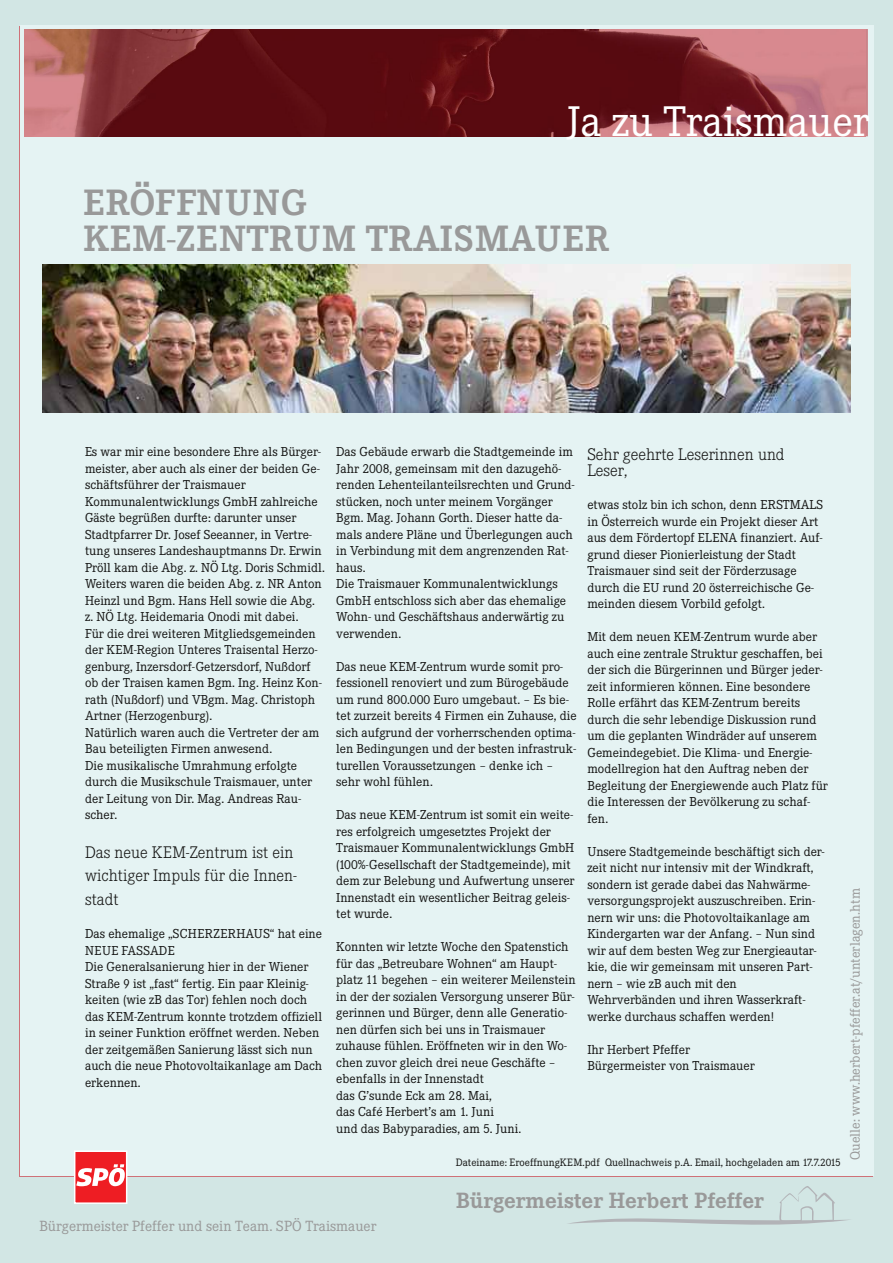
<style>
.page{position:relative;width:893px;height:1263px;background:#d2e6e4}
.page>*{position:absolute;margin:0;border:0;box-sizing:border-box;transform-origin:0 0}
.t1{font:42px "Corporate EBQ";color:#fff}
.t2{font:700 36px/36px "Corporate EBQ";letter-spacing:.03em;color:#999}
.t3{font:700 21.75px "Corporate EBQ";color:#999}
.t4{font:300 16.5px/23.9px "Corporate EBQ";color:#151514}
.t5{font:14.55px "Corporate EBQ";color:#999}
.t6{font:13.5px "Corporate EBQ";color:#999}
.t7{font:12.75px/16.5px "Corporate EBQ";color:#151514}
.t8{font:10.5px "Corporate EBQ";color:#151514}
</style>
<div class="page">
<div style="left:21px;top:26px;width:853px;height:1150px;background:#e5f3f3"></div>
<svg style="left:568px;top:1186px;width:282px;height:39px"></svg>
<div style="left:75px;top:1152px;width:51px;height:50px;background:#ee1d23"></div>
<svg style="left:77px;top:1164px;width:47px;height:22px"></svg>
<div style="left:74px;top:1150px;width:53px;height:54px;border:2px solid #fff"></div>
<img style="left:24px;top:29px;width:842px;height:107px">
<img style="left:42px;top:264px;width:809px;height:148px">
<h1 class="t1" style="left:566px;top:98px;width:304px">Ja zu Traismauer</h1>
<h2 class="t2" style="left:83px;top:184px;width:527px">ERÖFFNUNG<br>KEM-ZENTRUM TRAISMAUER</h2>
<p class="t7" style="left:85px;top:443px;width:241px">Es war mir eine besondere Ehre als Bürger&shy;meister, aber auch als einer der beiden Ge&shy;schäftsführer der Traismauer Kommunalentwicklungs GmbH zahlreiche Gäste begrüßen durfte: darunter unser Stadtpfarrer Dr. Josef Seeanner, in Vertre&shy;tung unseres Landeshauptmanns Dr. Erwin Pröll kam die Abg. z. NÖ Ltg. Doris Schmidl.<br>Weiters waren die beiden Abg. z. NR Anton Heinzl und Bgm. Hans Hell sowie die Abg. z. NÖ Ltg. Heidemaria Onodi mit dabei.<br>Für die drei weiteren Mitgliedsgemeinden der KEM-Region Unteres Traisental Herzo&shy;genburg, Inzersdorf-Getzersdorf, Nußdorf ob der Traisen kamen Bgm. Ing. Heinz Kon&shy;rath (Nußdorf) und VBgm. Mag. Christoph Artner (Herzogenburg).<br>Natürlich waren auch die Vertreter der am Bau beteiligten Firmen anwesend.<br>Die musikalische Umrahmung erfolgte durch die Musikschule Traismauer, unter der Leitung von Dir. Mag. Andreas Rau&shy;scher.</p>
<p class="t4" style="left:85px;top:840px;width:213px">Das neue KEM-Zentrum ist ein wichtiger Impuls für die Innen&shy;stadt</p>
<p class="t7" style="left:85px;top:925px;width:239px">Das ehemalige „SCHERZERHAUS“ hat eine NEUE FASSADE<br>Die Generalsanierung hier in der Wiener Straße 9 ist „fast“ fertig. Ein paar Kleinig&shy;keiten (wie zB das Tor) fehlen noch doch das KEM-Zentrum konnte trotzdem offiziell in seiner Funktion eröffnet werden. Neben der zeitgemäßen Sanierung lässt sich nun auch die neue Photovoltaikanlage am Dach erkennen.</p>
<p class="t7" style="left:336px;top:443px;width:240px">Das Gebäude erwarb die Stadtgemeinde im Jahr 2008, gemeinsam mit den dazugehö&shy;renden Lehenteilanteilsrechten und Grund&shy;stücken, noch unter meinem Vorgänger Bgm. Mag. Johann Gorth. Dieser hatte da&shy;mals andere Pläne und Überlegungen auch in Verbindung mit dem angrenzenden Rat&shy;haus.<br>Die Traismauer Kommunalentwicklungs GmbH entschloss sich aber das ehemalige Wohn- und Geschäftshaus anderwärtig zu verwenden.</p>
<p class="t7" style="left:336px;top:658px;width:242px">Das neue KEM-Zentrum wurde somit pro&shy;fessionell renoviert und zum Bürogebäude um rund 800.000 Euro umgebaut. – Es bie&shy;tet zurzeit bereits 4 Firmen ein Zuhause, die sich aufgrund der vorherrschenden optima&shy;len Bedingungen und der besten infrastruk&shy;turellen Voraussetzungen – denke ich – sehr wohl fühlen.</p>
<p class="t7" style="left:336px;top:806px;width:240px">Das neue KEM-Zentrum ist somit ein weite&shy;res erfolgreich umgesetztes Projekt der Traismauer Kommunalentwicklungs GmbH (100%-Gesellschaft der Stadtgemeinde), mit dem zur Belebung und Aufwertung unserer Innenstadt ein wesentlicher Beitrag geleis&shy;tet wurde.</p>
<p class="t7" style="left:336px;top:938px;width:241px">Konnten wir letzte Woche den Spatenstich für das „Betreubare Wohnen“ am Haupt&shy;platz 11 begehen – ein weiterer Meilenstein in der der sozialen Versorgung unserer Bür&shy;gerinnen und Bürger, denn alle Generatio&shy;nen dürfen sich bei uns in Traismauer zuhause fühlen. Eröffneten wir in den Wo&shy;chen zuvor gleich drei neue Geschäfte – ebenfalls in der Innenstadt<br>das G’sunde Eck am 28. Mai,<br>das Café Herbert’s am 1. Juni<br>und das Babyparadies, am 5. Juni.</p>
<p class="t4" style="left:587px;top:446px;width:199px;line-height:16.5px">Sehr geehrte Leserinnen und<br>Leser,</p>
<p class="t7" style="left:587px;top:496px;width:237px">etwas stolz bin ich schon, denn ERSTMALS in Österreich wurde ein Projekt dieser Art aus dem Fördertopf ELENA finanziert. Auf&shy;grund dieser Pionierleistung der Stadt Traismauer sind seit der Förderzusage durch die EU rund 20 österreichische Ge&shy;meinden diesem Vorbild gefolgt.</p>
<p class="t7" style="left:587px;top:628px;width:242px">Mit dem neuen KEM-Zentrum wurde aber auch eine zentrale Struktur geschaffen, bei der sich die Bürgerinnen und Bürger jeder&shy;zeit informieren können. Eine besondere Rolle erfährt das KEM-Zentrum bereits durch die sehr lebendige Diskussion rund um die geplanten Windräder auf unserem Gemeindegebiet. Die Klima- und Energie&shy;modellregion hat den Auftrag neben der Begleitung der Energiewende auch Platz für die Interessen der Bevölkerung zu schaf&shy;fen.</p>
<p class="t7" style="left:587px;top:843px;width:239px">Unsere Stadtgemeinde beschäftigt sich der&shy;zeit nicht nur intensiv mit der Windkraft, sondern ist gerade dabei das Nahwärme&shy;versorgungsprojekt auszuschreiben. Erin&shy;nern wir uns: die Photovoltaikanlage am Kindergarten war der Anfang. – Nun sind wir auf dem besten Weg zur Energieautar&shy;kie, die wir gemeinsam mit unseren Part&shy;nern – wie zB auch mit den Wehrverbänden und ihren Wasserkraft&shy;werke durchaus schaffen werden!</p>
<p class="t7" style="left:587px;top:1041px;width:169px">Ihr Herbert Pfeffer<br>Bürgermeister von Traismauer</p>
<p class="t8" style="left:456px;top:1156px;width:386px">Dateiname: EroeffnungKEM.pdf Quellnachweis p.A. Email, hochgeladen am 17.7.2015</p>
<h3 class="t3" style="left:456px;top:1188px;width:309px">Bürgermeister Herbert Pfeffer</h3>
<p class="t5" style="left:39px;top:1218px;width:338px">Bürgermeister Pfeffer und sein Team. SPÖ Traismauer</p>
<p class="t6" style="left:848px;top:1160px;width:273px;rotate:-90deg">Quelle: www.herbert-pfeffer.at/unterlagen.htm</p>
</div>
